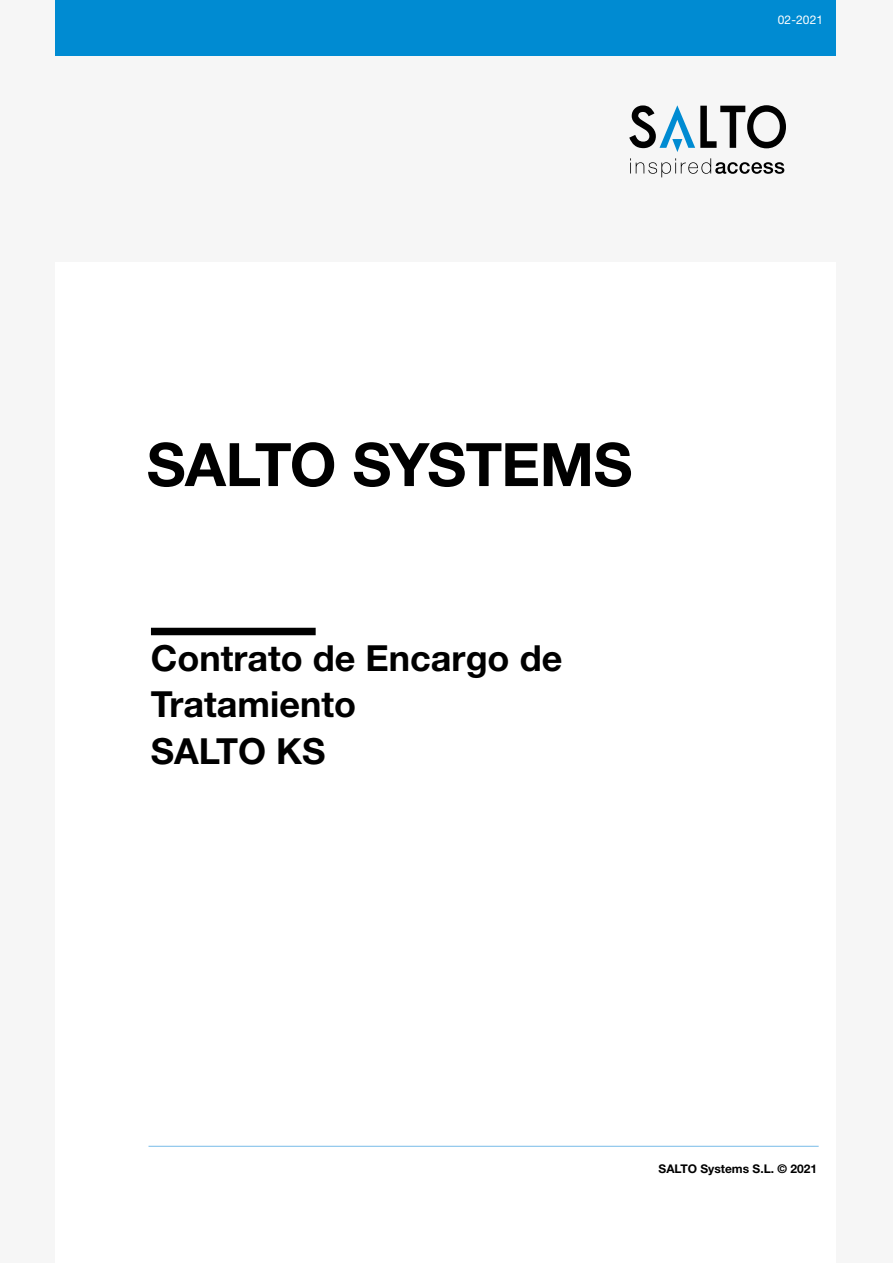
<style>
.page{position:relative;width:893px;height:1263px;background:#f6f6f6}
.page>*{position:absolute;margin:0;border:0;box-sizing:border-box;transform-origin:0 0}
.t1{font:700 60px "Helvetica Neue";letter-spacing:-.015em;color:#000}
.t2{font:700 36px/46.3px "Helvetica Neue LT Std";color:#000}
.t3{font:700 12px "Helvetica Neue LT Std";color:#000}
.t4{font:12px "Helvetica Neue LT Std";letter-spacing:.01em;color:#fff}
</style>
<div class="page">
<div style="left:56px;top:263px;width:780px;height:1000px;background:#fff"></div>
<div style="left:151px;top:628px;width:165px;height:7px;background:#000"></div>
<svg style="left:629px;top:105px;width:157px;height:47px"></svg>
<svg style="left:630px;top:158px;width:154px;height:19px"></svg>
<div style="left:56px;top:0;width:780px;height:56px;background:#008bd2"></div>
<hr style="left:148px;top:1146px;width:671px;height:1px;background:#86c3eb">
<p class="t4" style="left:778px;top:13px;width:47px">02-2021</p>
<h1 class="t1" style="left:147px;top:418px;width:487px">SALTO SYSTEMS</h1>
<p class="t2" style="left:151px;top:634px;width:413px">Contrato de Encargo de<br>Tratamiento<br>SALTO KS</p>
<p class="t3" style="left:659px;top:1161px;width:160px">SALTO Systems S.L. © 2021</p>
</div>
